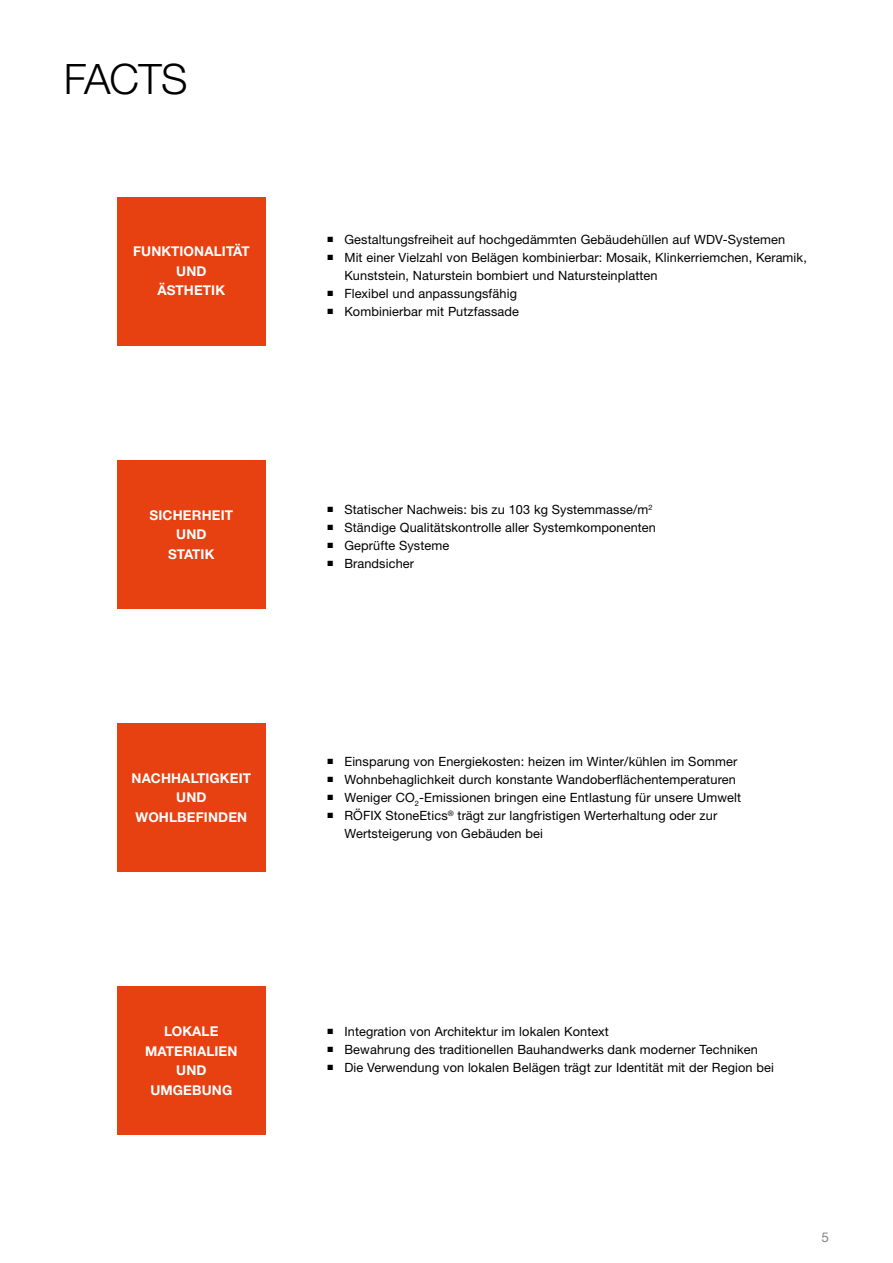
<style>
.page{position:relative;width:893px;height:1263px;background:#fff}
.page>*{position:absolute;margin:0;border:0;box-sizing:border-box;transform-origin:0 0}
.t1{font:300 42px "Helvetica Neue LTW1 G";letter-spacing:-.02em;color:#000}
.t2{font:700 13.5px/19.5px "Helvetica Neue LTW1 G";letter-spacing:.01em;color:#fff;text-align:center}
.t3{font:13.5px "Helvetica Neue LTW1 G";color:#848686}
.t4{font:12.75px/18px "Helvetica Neue LTW1 G";letter-spacing:.01em;color:#000}
</style>
<div class="page">
<div style="left:117px;top:197px;width:149px;height:148px;background:#e74011"></div>
<div style="left:117px;top:460px;width:149px;height:149px;background:#e74011"></div>
<div style="left:117px;top:723px;width:149px;height:149px;background:#e74011"></div>
<div style="left:117px;top:986px;width:149px;height:149px;background:#e74011"></div>
<h1 class="t1" style="left:64px;top:53px;width:125px">FACTS</h1>
<p class="t2" style="left:133px;top:242px;width:118px">FUNKTIONALITÄT<br>UND<br>ÄSTHETIK</p>
<p class="t2" style="left:150px;top:505px;width:85px">SICHERHEIT<br>UND<br>STATIK</p>
<p class="t2" style="left:132px;top:768px;width:121px">NACHHALTIGKEIT<br>UND<br>WOHLBEFINDEN</p>
<p class="t2" style="left:145px;top:1021px;width:94px">LOKALE<br>MATERIALIEN<br>UND<br>UMGEBUNG</p>
<p class="t4" style="left:327px;top:230px;width:459px">■ Gestaltungsfreiheit auf hochgedämmten Gebäudehüllen auf WDV-Systemen</p>
<p class="t4" style="left:344px;top:248px;width:464px;text-indent:-17px">■ Mit einer Vielzahl von Belägen kombinierbar: Mosaik, Klinkerriemchen, Keramik,<br>Kunststein, Naturstein bombiert und Natursteinplatten</p>
<p class="t4" style="left:327px;top:284px;width:191px">■ Flexibel und anpassungsfähig</p>
<p class="t4" style="left:327px;top:302px;width:193px">■ Kombinierbar mit Putzfassade</p>
<p class="t4" style="left:327px;top:500px;width:327px">■ Statischer Nachweis: bis zu 103 kg Systemmasse/m<sup>2</sup></p>
<p class="t4" style="left:327px;top:518px;width:330px">■ Ständige Qualitätskontrolle aller Systemkomponenten</p>
<p class="t4" style="left:327px;top:536px;width:123px">■ Geprüfte Systeme</p>
<p class="t4" style="left:327px;top:554px;width:88px">■ Brandsicher</p>
<p class="t4" style="left:327px;top:752px;width:411px">■ Einsparung von Energiekosten: heizen im Winter/kühlen im Sommer</p>
<p class="t4" style="left:327px;top:770px;width:410px">■ Wohnbehaglichkeit durch konstante Wandoberflächentemperaturen</p>
<p class="t4" style="left:327px;top:788px;width:415px">■ Weniger CO<sub>2</sub>-Emissionen bringen eine Entlastung für unsere Umwelt</p>
<p class="t4" style="left:344px;top:806px;width:374px;text-indent:-17px">■ RÖFIX StoneEtics<sup>®</sup> trägt zur langfristigen Werterhaltung oder zur<br>Wertsteigerung von Gebäuden bei</p>
<p class="t4" style="left:327px;top:1022px;width:283px">■ Integration von Architektur im lokalen Kontext</p>
<p class="t4" style="left:327px;top:1040px;width:432px">■ Bewahrung des traditionellen Bauhandwerks dank moderner Techniken</p>
<p class="t4" style="left:327px;top:1058px;width:448px">■ Die Verwendung von lokalen Belägen trägt zur Identität mit der Region bei</p>
<p class="t3" style="left:821px;top:1228px;width:9px">5</p>
</div>
